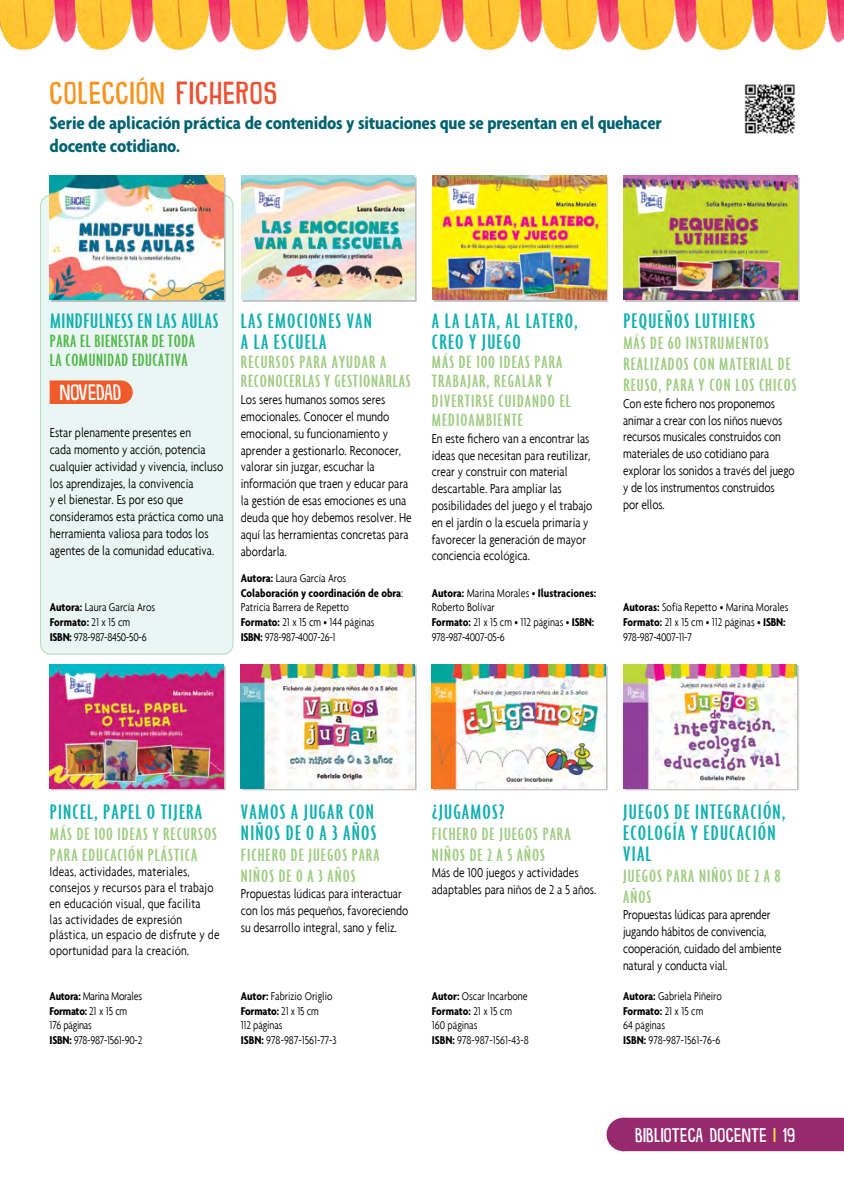
<style>
.page{position:relative;width:844px;height:1191px;background:#fff}
.page>*{position:absolute;margin:0;border:0;box-sizing:border-box;transform-origin:0 0}
.t1{font:28px "DK Snemand";letter-spacing:.04em;color:#f7941e}
.t2{font:500 ultra-condensed 22.75px/21px "Agenda";letter-spacing:.045em;color:#11b0b0;scale:1.25 1}
.t3{font:500 ultra-condensed 22.75px "Agenda";letter-spacing:.025em;color:#11b0b0;scale:1.25 1}
.t4{font:19.6px "DK Snemand";letter-spacing:-.01em;color:#fff}
.t5{font:500 ultra-condensed 19.25px/21px "Agenda";letter-spacing:.045em;color:#9ecc81;scale:1.25 1}
.t6{font:700 condensed 19.25px/23.1px "Agenda";letter-spacing:-.01em;color:#00626f;scale:1.04 1}
.t7{font:500 ultra-condensed 19.25px/19.2px "Agenda";letter-spacing:.025em;color:#50b848;scale:1.25 1}
.t8{font:17.5px "DK Snemand";letter-spacing:.02em;color:#fff}
.t9{font:300 condensed 14px/16.8px "Agenda";color:#000}
.t10{font:300 condensed 12.25px/14.7px "Agenda";color:#000}
.t11{font:300 condensed 12.25px/14.7px "Agenda";letter-spacing:-.02em;color:#000}
.s1{color:#ed5032}
.s2{font-weight:700}
.s3{color:#fddc40}
</style>
<div class="page">
<div style="left:627px;top:1117px;width:216px;height:34px;background:#972a6e"></div>
<div style="left:606px;top:1117px;width:34px;height:34px;background:#972a6e;border-radius:50%"></div>
<img style="left:0;top:0;width:843px;height:50px">
<div style="left:41px;top:195px;width:192px;height:459px;background:#eaf6f3;border-radius:10px"></div>
<div style="left:40px;top:195px;width:193px;height:459px;border:1px solid #afdbbb;border-radius:10px"></div>
<div style="left:52px;top:666px;width:174px;height:124px;background:#000;opacity:.25"></div>
<img style="left:50px;top:664px;width:174px;height:124px">
<div style="left:243px;top:177px;width:174px;height:125px;background:#c0c0c0"></div>
<img style="left:241px;top:176px;width:174px;height:124px">
<div style="left:52px;top:177px;width:174px;height:125px;background:#000;opacity:.25"></div>
<img style="left:50px;top:176px;width:173px;height:124px">
<div style="left:625px;top:177px;width:174px;height:125px;background:#000;opacity:.25"></div>
<img style="left:623px;top:176px;width:174px;height:124px">
<div style="left:434px;top:177px;width:174px;height:125px;background:#000;opacity:.25"></div>
<img style="left:432px;top:176px;width:174px;height:124px">
<div style="left:242px;top:665px;width:175px;height:125px;background:#000;opacity:.25"></div>
<img style="left:241px;top:664px;width:173px;height:124px">
<div style="left:624px;top:665px;width:175px;height:125px;background:#000;opacity:.25"></div>
<img style="left:623px;top:664px;width:173px;height:124px">
<div style="left:433px;top:666px;width:174px;height:124px;background:#000;opacity:.25"></div>
<img style="left:431px;top:664px;width:174px;height:124px">
<svg style="left:50px;top:380px;width:83px;height:24px"></svg>
<img style="left:744px;top:84px;width:51px;height:50px">
<h1 class="t1" style="left:50px;top:74px;width:229px">COLECCIÓN <span class="s1">FICHEROS</span></h1>
<h3 class="t6" style="left:50px;top:111px;width:590px">Serie de aplicación práctica de contenidos y situaciones que se presentan en el quehacer docente cotidiano.</h3>
<h2 class="t3" style="left:50px;top:309px;width:136px">MINDFULNESS EN LAS AULAS</h2>
<h3 class="t7" style="left:50px;top:331px;width:117px">PARA EL BIENESTAR DE TODA<br>LA COMUNIDAD EDUCATIVA</h3>
<h3 class="t4" style="left:60px;top:379px;width:63px">NOVEDAD</h3>
<p class="t9" style="left:50px;top:424px;width:175px">Estar plenamente presentes en<br>cada momento y acción, potencia cualquier actividad y vivencia, incluso los aprendizajes, la convivencia<br>y el bienestar. Es por eso que consideramos esta práctica como una herramienta valiosa para todos los agentes de la comunidad educativa.</p>
<p class="t10" style="left:50px;top:600px;width:107px"><span class="s2">Autora:</span> Laura García Aros<br><span class="s2">Formato:</span> 21 x 15 cm<br><span class="s2">ISBN:</span> 978-987-8450-50-6</p>
<h2 class="t2" style="left:241px;top:310px;width:106px">LAS EMOCIONES VAN<br>A LA ESCUELA</h2>
<h3 class="t5" style="left:241px;top:352px;width:137px;line-height:19.2px">RECURSOS PARA AYUDAR A<br>RECONOCERLAS Y GESTIONARLAS</h3>
<p class="t9" style="left:241px;top:391px;width:172px">Los seres humanos somos seres emocionales. Conocer el mundo emocional, su funcionamiento y aprender a gestionarlo. Reconocer, valorar sin juzgar, escuchar la información que traen y educar para la gestión de esas emociones es una deuda que hoy debemos resolver. He aquí las herramientas concretas para abordarla.</p>
<p class="t10" style="left:241px;top:570px;width:164px"><span class="s2">Autora:</span> Laura García Aros<br><span class="s2">Colaboración y coordinación de obra</span>:<br>Patricia Barrera de Repetto<br><span class="s2">Formato:</span> 21 x 15 cm • 144 páginas<br><span class="s2">ISBN:</span> 978-987-4007-26-1</p>
<h2 class="t2" style="left:432px;top:310px;width:118px">A LA LATA, AL LATERO,<br>CREO Y JUEGO</h2>
<h3 class="t5" style="left:432px;top:352px;width:113px;line-height:19.2px">MÁS DE 100 IDEAS PARA<br>TRABAJAR, REGALAR Y<br>DIVERTIRSE CUIDANDO EL<br>MEDIOAMBIENTE</h3>
<p class="t9" style="left:431px;top:430px;width:162px">En este fichero van a encontrar las ideas que necesitan para reutilizar, crear y construir con material descartable. Para ampliar las posibilidades del juego y el trabajo en el jardín o la escuela primaria y favorecer la generación de mayor conciencia ecológica.</p>
<p class="t10" style="left:431px;top:585px;width:166px"><span class="s2">Autora:</span> Marina Morales • <span class="s2">Ilustraciones:<br></span>Roberto Bolívar<br><span class="s2">Formato:</span> 21 x 15 cm • 112 páginas • <span class="s2">ISBN:<br></span>978-987-4007-05-6</p>
<h2 class="t2" style="left:623px;top:310px;width:107px">PEQUEÑOS LUTHIERS</h2>
<h3 class="t5" style="left:623px;top:332px;width:140px">MÁS DE 60 INSTRUMENTOS<br>REALIZADOS CON MATERIAL DE<br>REUSO, PARA Y CON LOS CHICOS</h3>
<p class="t9" style="left:623px;top:395px;width:173px">Con este fichero nos proponemos animar a crear con los niños nuevos recursos musicales construidos con materiales de uso cotidiano para explorar los sonidos a través del juego y de los instrumentos construidos<br>por ellos.</p>
<p class="t10" style="left:623px;top:600px;width:167px"><span class="s2">Autoras:</span> Sofía Repetto • Marina Morales<br><span class="s2">Formato:</span> 21 x 15 cm • 112 páginas • <span class="s2">ISBN:<br></span>978-987-4007-11-7</p>
<h2 class="t2" style="left:50px;top:800px;width:123px">PINCEL, PAPEL O TIJERA</h2>
<h3 class="t5" style="left:50px;top:822px;width:135px">MÁS DE 100 IDEAS Y RECURSOS<br>PARA EDUCACIÓN PLÁSTICA</h3>
<p class="t9" style="left:50px;top:863px;width:171px;line-height:15.8px">Ideas, actividades, materiales, consejos y recursos para el trabajo en educación visual, que facilita<br>las actividades de expresión plástica, un espacio de disfrute y de oportunidad para la creación.</p>
<p class="t11" style="left:50px;top:988px;width:94px"><span class="s2">Autora:</span> Marina Morales<br><span class="s2">Formato:</span> 21 x 15 cm<br>176 páginas<br><span class="s2">ISBN:</span> 978-987-1561-90-2</p>
<h2 class="t2" style="left:241px;top:800px;width:110px">VAMOS A JUGAR CON<br>NIÑOS DE 0 A 3 AÑOS</h2>
<h3 class="t5" style="left:241px;top:843px;width:112px">FICHERO DE JUEGOS PARA<br>NIÑOS DE 0 A 3 AÑOS</h3>
<p class="t9" style="left:241px;top:885px;width:169px">Propuestas lúdicas para interactuar con los más pequeños, favoreciendo su desarrollo integral, sano y feliz.</p>
<p class="t10" style="left:241px;top:988px;width:97px"><span class="s2">Autor:</span> Fabrizio Origlio<br><span class="s2">Formato:</span> 21 x 15 cm<br>112 páginas<br><span class="s2">ISBN:</span> 978-987-1561-77-3</p>
<h2 class="t2" style="left:431px;top:800px;width:60px">¿JUGAMOS?</h2>
<h3 class="t5" style="left:432px;top:822px;width:112px">FICHERO DE JUEGOS PARA<br>NIÑOS DE 2 A 5 AÑOS</h3>
<p class="t9" style="left:431px;top:864px;width:166px">Más de 100 juegos y actividades adaptables para niños de 2 a 5 años.</p>
<p class="t10" style="left:431px;top:988px;width:98px"><span class="s2">Autor:</span> Oscar Incarbone<br><span class="s2">Formato:</span> 21 x 15 cm<br>160 páginas<br><span class="s2">ISBN:</span> 978-987-1561-43-8</p>
<h2 class="t2" style="left:623px;top:800px;width:131px">JUEGOS DE INTEGRACIÓN,<br>ECOLOGÍA Y EDUCACIÓN<br>VIAL</h2>
<h3 class="t5" style="left:623px;top:864px;width:127px">JUEGOS PARA NIÑOS DE 2 A 8<br>AÑOS</h3>
<p class="t9" style="left:623px;top:906px;width:160px">Propuestas lúdicas para aprender jugando hábitos de convivencia, cooperación, cuidado del ambiente natural y conducta vial.</p>
<p class="t10" style="left:623px;top:988px;width:100px"><span class="s2">Autora:</span> Gabriela Piñeiro<br><span class="s2">Formato:</span> 21 x 15 cm<br>64 páginas<br><span class="s2">ISBN:</span> 978-987-1561-76-6</p>
<p class="t8" style="left:635px;top:1123px;width:161px">BIBLIOTECA DOCENTE <span class="s3">I</span> 19</p>
</div>
